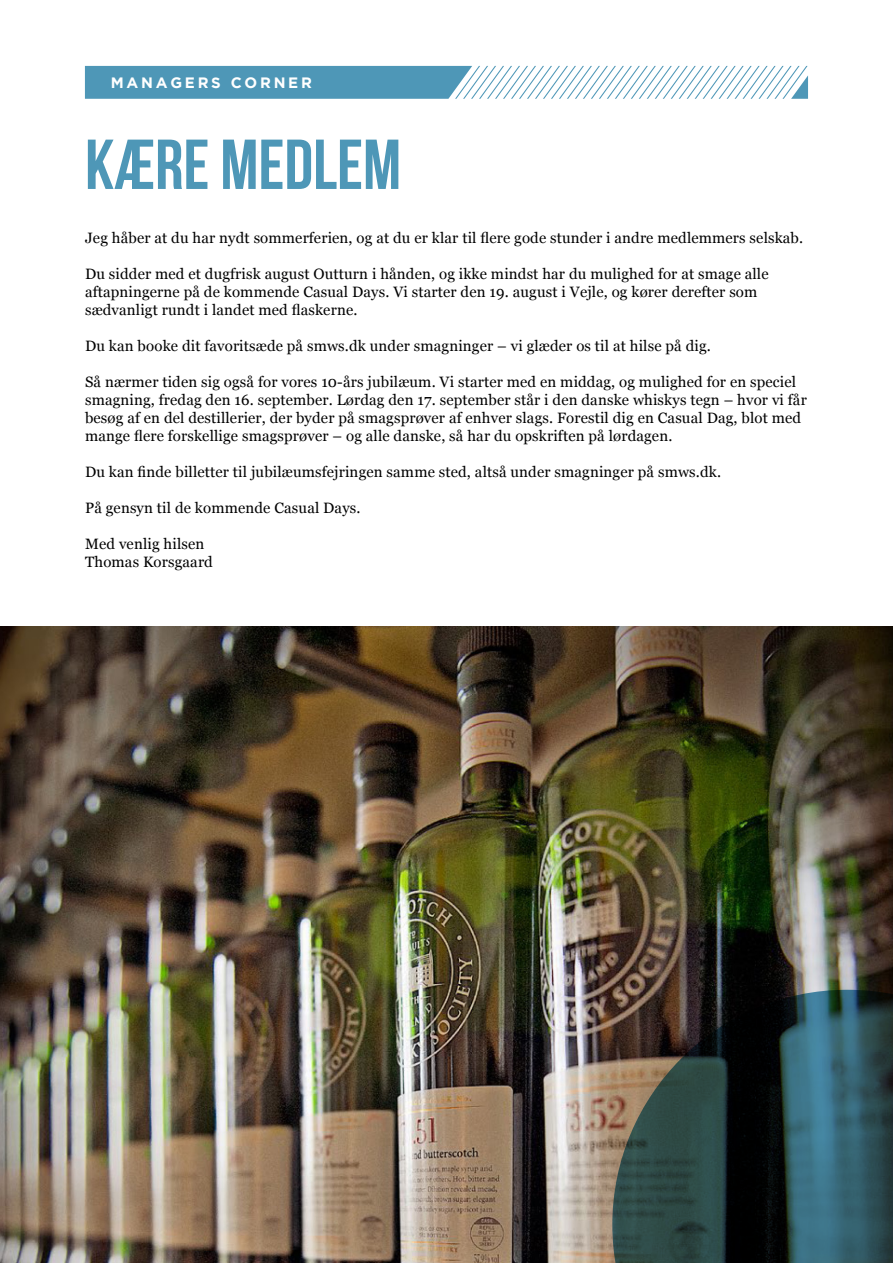
<style>
.page{position:relative;width:893px;height:1263px;background:#fff}
.page>*{position:absolute;margin:0;border:0;box-sizing:border-box;transform-origin:0 0}
.t1{font:700 70.5px "Bebas Neue";color:#4e97b7}
.t2{font:15px/18px "Georgia";letter-spacing:.01em;color:#000001}
.t3{font:700 15px "Gotham";letter-spacing:.185em;color:#fff}
</style>
<div class="page">
<svg style="left:85px;top:66px;width:723px;height:33px"></svg>
<img style="left:0;top:626px;width:893px;height:637px">
<svg style="left:612px;top:990px;width:281px;height:273px;background:#2d4244"></svg>
<p class="t3" style="left:111px;top:74px;width:203px">MANAGERS CORNER</p>
<p class="t1" style="left:85px;top:126px;width:318px">KÆRE MEDLEM</p>
<p class="t2" style="left:85px;top:228px;width:720px">Jeg håber at du har nydt sommerferien, og at du er klar til flere gode stunder i andre medlemmers selskab.</p>
<p class="t2" style="left:85px;top:264px;width:685px">Du sidder med et dugfrisk august Outturn i hånden, og ikke mindst har du mulighed for at smage alle aftapningerne på de kommende Casual Days. Vi starter den 19. august i Vejle, og kører derefter som sædvanligt rundt i landet med flaskerne.</p>
<p class="t2" style="left:85px;top:336px;width:627px">Du kan booke dit favoritsæde på smws.dk under smagninger – vi glæder os til at hilse på dig.</p>
<p class="t2" style="left:85px;top:372px;width:723px">Så nærmer tiden sig også for vores 10-års jubilæum. Vi starter med en middag, og mulighed for en speciel smagning, fredag den 16. september. Lørdag den 17. september står i den danske whiskys tegn – hvor vi får besøg af en del destillerier, der byder på smagsprøver af enhver slags. Forestil dig en Casual Dag, blot med mange flere forskellige smagsprøver – og alle danske, så har du opskriften på lørdagen.</p>
<p class="t2" style="left:85px;top:462px;width:637px">Du kan finde billetter til jubilæumsfejringen samme sted, altså under smagninger på smws.dk.</p>
<p class="t2" style="left:85px;top:498px;width:277px">På gensyn til de kommende Casual Days.</p>
<p class="t2" style="left:85px;top:534px;width:121px">Med venlig hilsen</p>
<p class="t2" style="left:85px;top:552px;width:129px">Thomas Korsgaard</p>
</div>
